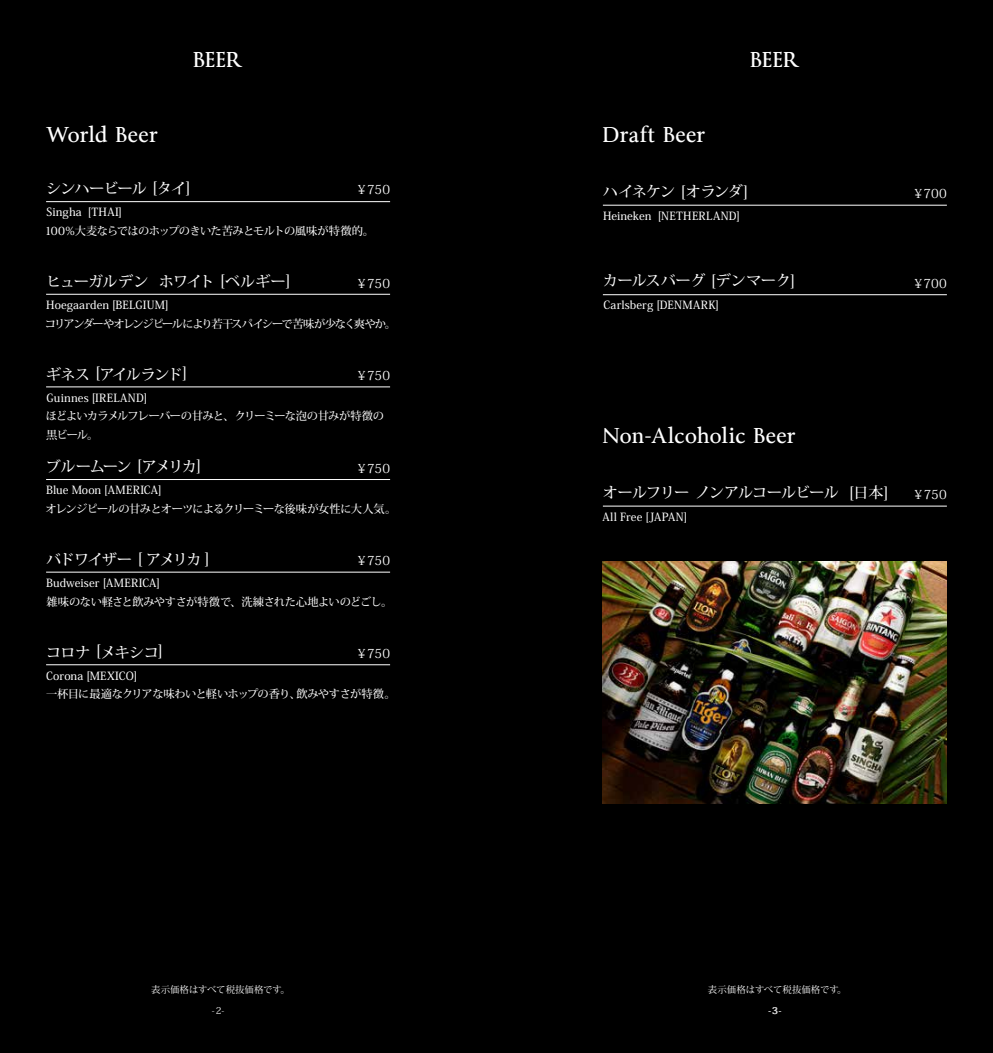
<style>
.page{position:relative;width:993px;height:1053px;background:#fff}
.page>*{position:absolute;margin:0;border:0;box-sizing:border-box;transform-origin:0 0}
.t1{font:20px "Byington";letter-spacing:.015em;color:#fff}
.t2{font:500 15px "Koz Min Pro";letter-spacing:-.055em;color:#fff}
.t3{font:500 15px "Koz Min Pro";letter-spacing:-.015em;color:#fff}
.t4{font:500 15px "Koz Min Pro";letter-spacing:-.095em;color:#fff}
.t5{font:500 15px "Koz Min Pro";letter-spacing:-.09em;color:#fff}
.t6{font:500 15px "Koz Min Pro";letter-spacing:-.1em;color:#fff}
.t7{font:12.5px "Koz Min Pro";color:#fff}
.t8{font:500 11.25px/18.8px "Koz Min Pro";letter-spacing:-.025em;color:#fff}
.t9{font:500 11.25px/18.8px "Koz Min Pro";letter-spacing:-.065em;color:#fff}
.t10{font:500 11.25px "Koz Min Pro";letter-spacing:.015em;color:#fff}
.t11{font:500 11.25px "Koz Min Pro";letter-spacing:.025em;color:#fff}
.t12{font:9.38px "Koz Min Pro";color:#fff}
</style>
<div class="page">
<div style="left:485px;top:0;width:507px;height:1052px;background:#000"></div>
<div style="left:0;top:0;width:507px;height:1052px;background:#000"></div>
<img style="left:602px;top:562px;width:344px;height:241px">
<hr style="left:46px;top:201px;width:344px;height:1px;background:#fff">
<hr style="left:46px;top:294px;width:344px;height:1px;background:#fff">
<hr style="left:46px;top:386px;width:344px;height:1px;background:#fff">
<hr style="left:46px;top:479px;width:344px;height:1px;background:#fff">
<hr style="left:46px;top:571px;width:344px;height:1px;background:#fff">
<hr style="left:46px;top:664px;width:344px;height:1px;background:#fff">
<hr style="left:602px;top:205px;width:344px;height:1px;background:#fff">
<hr style="left:602px;top:294px;width:344px;height:1px;background:#fff">
<hr style="left:602px;top:505px;width:344px;height:1px;background:#fff">
<h1 class="t1" style="left:193px;top:48px;width:50px">BEER</h1>
<h1 class="t1" style="left:750px;top:48px;width:50px">BEER</h1>
<h1 class="t1" style="left:46px;top:122px;width:113px">World Beer</h1>
<h2 class="t2" style="left:46px;top:178px;width:146px">シンハービール [タイ]</h2>
<p class="t8" style="left:45px;top:202px;width:331px">Singha [THAI]<br>100％大麦ならではのホップのきいた苦みとモルトの風味が特徴的。</p>
<p class="t7" style="left:355px;top:181px;width:36px">￥750</p>
<h2 class="t2" style="left:46px;top:271px;width:246px">ヒューガルデン ホワイト [ベルギー]</h2>
<p class="t9" style="left:45px;top:295px;width:353px">Hoegaarden [BELGIUM]<br>コリアンダーやオレンジピールにより若干スパイシーで苦味が少なく爽やか。</p>
<p class="t7" style="left:355px;top:274px;width:36px">￥750</p>
<h2 class="t6" style="left:46px;top:363px;width:142px">ギネス [アイルランド]</h2>
<p class="t8" style="left:46px;top:387px;width:340px">Guinnes [IRELAND]<br>ほどよいカラメルフレーバーの甘みと、クリーミーな泡の甘みが特徴の黒ビール。</p>
<p class="t7" style="left:355px;top:367px;width:36px">￥750</p>
<h2 class="t4" style="left:46px;top:456px;width:157px">ブルームーン [アメリカ]</h2>
<p class="t8" style="left:45px;top:480px;width:352px">Blue Moon [AMERICA]<br>オレンジピールの甘みとオーツによるクリーミーな後味が女性に大人気。</p>
<p class="t7" style="left:355px;top:459px;width:36px">￥750</p>
<h2 class="t5" style="left:46px;top:548px;width:165px">バドワイザー [ アメリカ ]</h2>
<p class="t8" style="left:46px;top:573px;width:347px">Budweiser [AMERICA]<br>雑味のない軽さと飲みやすさが特徴で、洗練された心地よいのどごし。</p>
<p class="t7" style="left:355px;top:552px;width:36px">￥750</p>
<h2 class="t2" style="left:46px;top:641px;width:118px">コロナ [メキシコ]</h2>
<p class="t8" style="left:46px;top:665px;width:351px">Corona [MEXICO]<br>一杯目に最適なクリアな味わいと軽いホップの香り、飲みやすさが特徴。</p>
<p class="t7" style="left:355px;top:644px;width:36px">￥750</p>
<h1 class="t1" style="left:602px;top:122px;width:104px">Draft Beer</h1>
<h2 class="t2" style="left:602px;top:181px;width:147px">ハイネケン [オランダ]</h2>
<p class="t11" style="left:603px;top:208px;width:138px">Heineken [NETHERLAND]</p>
<h2 class="t3" style="left:602px;top:270px;width:194px">カールスバーグ [デンマーク]</h2>
<p class="t10" style="left:603px;top:297px;width:117px">Carlsberg [DENMARK]</p>
<h1 class="t1" style="left:602px;top:423px;width:194px">Non-Alcoholic Beer</h1>
<h2 class="t2" style="left:602px;top:482px;width:287px">オールフリー ノンアルコールビール [日本]</h2>
<p class="t10" style="left:602px;top:508px;width:86px">All Free [JAPAN]</p>
<p class="t7" style="left:911px;top:184px;width:36px">￥700</p>
<p class="t7" style="left:911px;top:274px;width:36px">￥700</p>
<p class="t7" style="left:912px;top:485px;width:36px">￥750</p>
<p class="t12" style="left:151px;top:982px;width:140px">表示価格はすべて税抜価格です。</p>
<p class="t12" style="left:212px;top:1004px;width:14px">-2-</p>
<p class="t12" style="left:768px;top:1004px;width:14px">-3-</p>
<p class="t12" style="left:707px;top:982px;width:140px">表示価格はすべて税抜価格です。</p>
</div>
